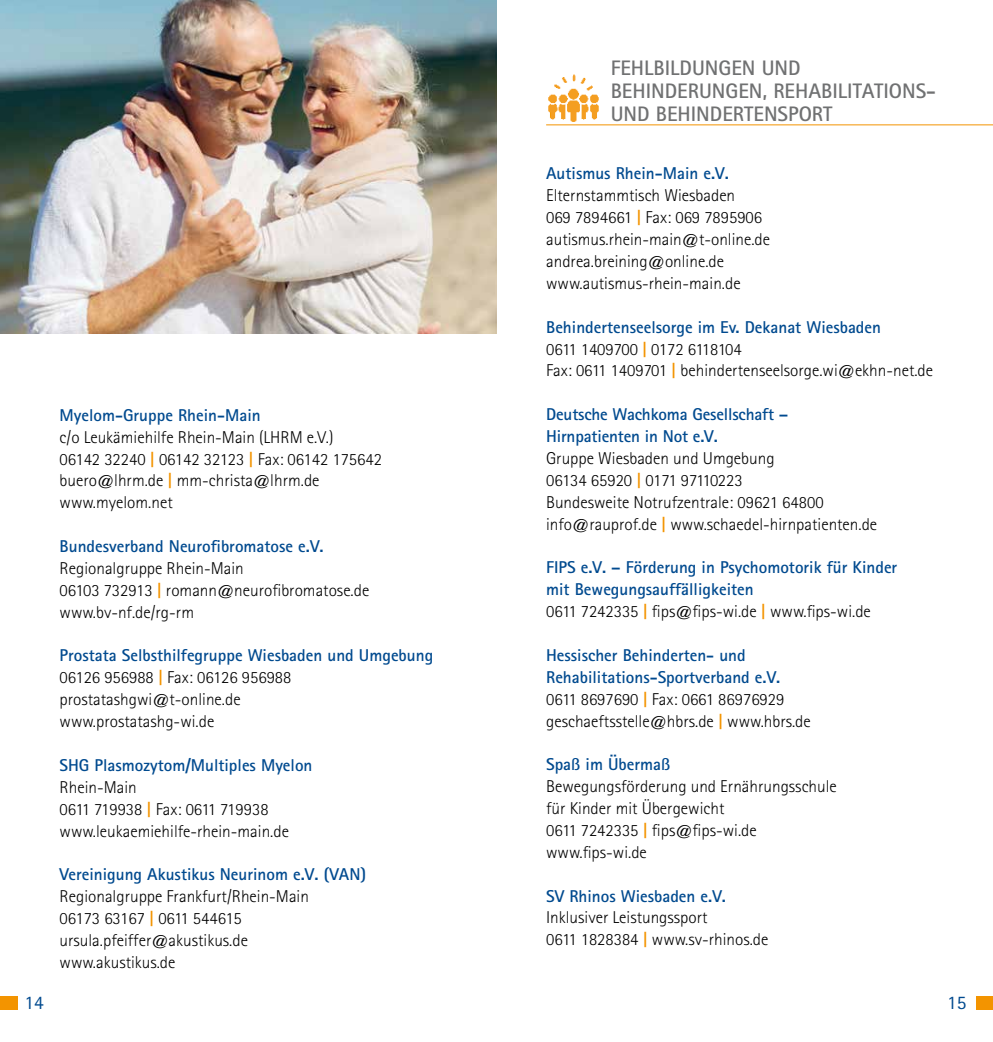
<style>
.page{position:relative;width:993px;height:1042px;background:#fff}
.page>*{position:absolute;margin:0;border:0;box-sizing:border-box;transform-origin:0 0}
.t1{font:700 21px/22.8px "Rotis Sans Serif";color:#707172}
.t2{font:19.25px "Rotis Sans Serif";color:#004a8f}
.t3{font:300 17.15px/21.9px "Rotis Sans Serif";color:#000}
.t4{font:700 17.15px/21.9px "Rotis Sans Serif";color:#004a8f}
.s1{font-weight:800;color:#f39400}
.s2{font-weight:700;color:#004a8f}
.s3{font-weight:300;color:#000}
</style>
<div class="page">
<div style="left:0;top:996px;width:17px;height:13px;background:#f39400"></div>
<div style="left:976px;top:996px;width:16px;height:13px;background:#f39400"></div>
<img style="left:0;top:0;width:496px;height:334px">
<img style="left:548px;top:74px;width:51px;height:48px">
<hr style="left:546px;top:124px;width:446px;height:1px;background:#f39400">
<p class="t4" style="left:60px;top:404px;width:202px">Myelom-Gruppe Rhein-Main</p>
<p class="t3" style="left:60px;top:426px;width:324px">c/o Leukämiehilfe Rhein-Main (LHRM e.V.)<br>06142 32240 <span class="s1">|</span> 06142 32123 <span class="s1">|</span> Fax: 06142 175642 buero@lhrm.de <span class="s1">|</span> mm-christa@lhrm.de www.myelom.net</p>
<p class="t4" style="left:60px;top:535px;width:265px">Bundesverband Neurofibromatose e.V.</p>
<p class="t3" style="left:60px;top:557px;width:311px">Regionalgruppe Rhein-Main<br>06103 732913 <span class="s1">|</span> romann@neurofibromatose.de www.bv-nf.de/rg-rm</p>
<p class="t3" style="left:60px;top:645px;width:375px"><span class="s2">Prostata Selbsthilfegruppe Wiesbaden und Umgebung </span>06126 956988 <span class="s1">|</span> Fax: 06126 956988 prostatashgwi@t-online.de<br>www.prostatashg-wi.de</p>
<p class="t4" style="left:60px;top:754px;width:254px">SHG Plasmozytom/Multiples Myelon</p>
<p class="t3" style="left:60px;top:776px;width:231px">Rhein-Main<br>0611 719938 <span class="s1">|</span> Fax: 0611 719938 www.leukaemiehilfe-rhein-main.de</p>
<p class="t4" style="left:60px;top:863px;width:308px">Vereinigung Akustikus Neurinom e.V. (VAN)</p>
<p class="t3" style="left:60px;top:885px;width:251px">Regionalgruppe Frankfurt/Rhein-Main<br>06173 63167 <span class="s1">|</span> 0611 544615 ursula.pfeiffer@akustikus.de www.akustikus.de</p>
<p class="t1" style="left:610px;top:56px;width:327px">FEHLBILDUNGEN UND<br>BEHINDERUNGEN, REHABILITATIONS-<br>UND BEHINDERTENSPORT</p>
<p class="t4" style="left:546px;top:162px;width:184px">Autismus Rhein-Main e.V.</p>
<p class="t3" style="left:546px;top:185px;width:225px">Elternstammtisch Wiesbaden<br>069 7894661 <span class="s1">|</span> Fax: 069 7895906 autismus.rhein-main@t-online.de andrea.breining@online.de www.autismus-rhein-main.de</p>
<p class="t3" style="left:546px;top:316px;width:388px"><span class="s2">Behindertenseelsorge im Ev. Dekanat Wiesbaden<br></span>0611 1409700 <span class="s1">|</span> 0172 6118104<br>Fax: 0611 1409701 <span class="s1">|</span> behindertenseelsorge.wi@ekhn-net.de</p>
<p class="t4" style="left:546px;top:403px;width:244px">Deutsche Wachkoma Gesellschaft –<br>Hirnpatienten in Not e.V.</p>
<p class="t3" style="left:546px;top:447px;width:332px">Gruppe Wiesbaden und Umgebung<br>06134 65920 <span class="s1">|</span> 0171 97110223<br>Bundesweite Notrufzentrale: 09621 64800 info@rauprof.de <span class="s1">|</span> www.schaedel-hirnpatienten.de</p>
<p class="t4" style="left:546px;top:556px;width:352px">FIPS e.V. – Förderung in Psychomotorik für Kinder mit Bewegungsauffälligkeiten<br><span class="s3">0611 7242335</span> <span class="s1">|</span> <span class="s3">fips@fips-wi.de</span> <span class="s1">|</span> <span class="s3">www.fips-wi.de</span></p>
<p class="t3" style="left:546px;top:644px;width:266px"><span class="s2">Hessischer Behinderten- und Rehabilitations-Sportverband e.V.<br></span>0611 8697690 <span class="s1">|</span> Fax: 0661 86976929 geschaeftsstelle@hbrs.de <span class="s1">|</span> www.hbrs.de</p>
<p class="t4" style="left:546px;top:753px;width:126px">Spaß im Übermaß</p>
<p class="t3" style="left:546px;top:775px;width:292px">Bewegungsförderung und Ernährungsschule für Kinder mit Übergewicht<br>0611 7242335 <span class="s1">|</span> fips@fips-wi.de www.fips-wi.de</p>
<p class="t4" style="left:546px;top:884px;width:181px">SV Rhinos Wiesbaden e.V.</p>
<p class="t3" style="left:546px;top:906px;width:224px">Inklusiver Leistungssport<br>0611 1828384 <span class="s1">|</span> www.sv-rhinos.de</p>
<p class="t2" style="left:24px;top:991px;width:21px">14</p>
<p class="t2" style="left:946px;top:991px;width:21px">15</p>
</div>
